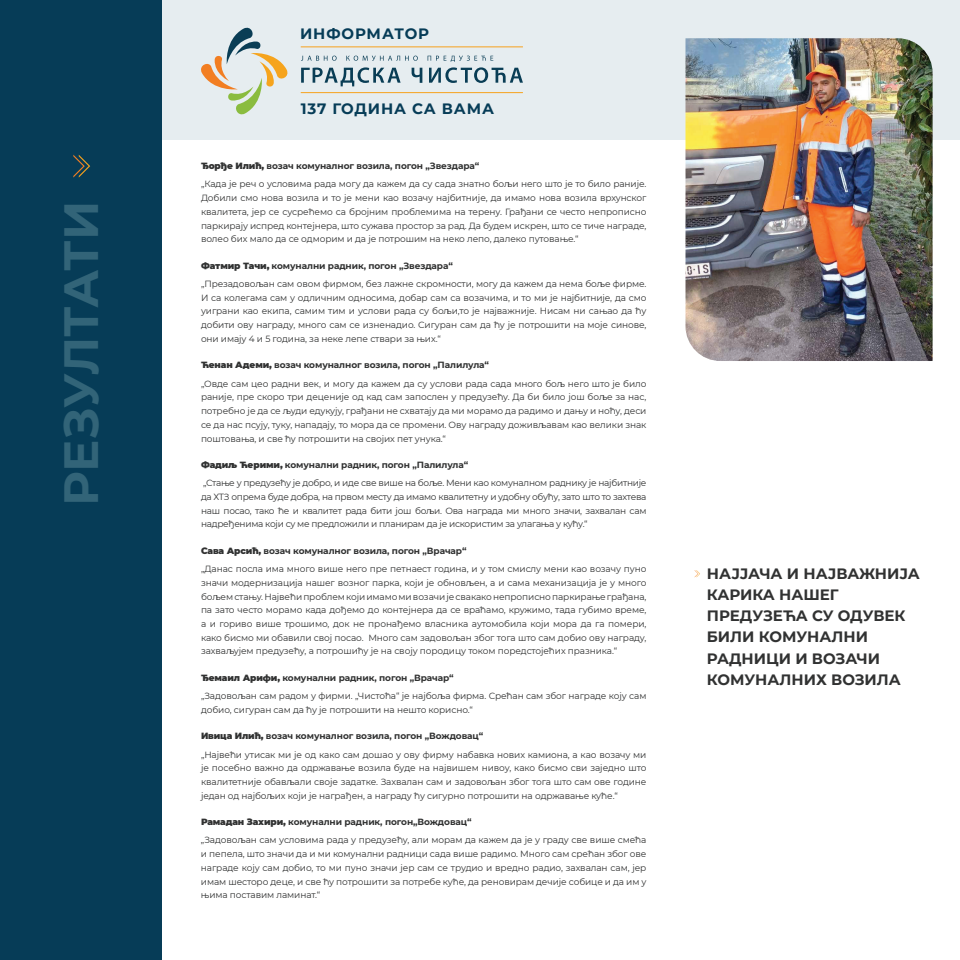
<style>
.page{position:relative;width:960px;height:960px;background:#fff}
.page>*{position:absolute;margin:0;border:0;box-sizing:border-box;transform-origin:0 0}
.t1{font:700 48px "Montserrat";letter-spacing:-.01em;color:#326478}
.t2{font:700 15px/21.2px "Montserrat";color:#313232}
.t3{font:700 15px "Montserrat";letter-spacing:.06em;color:#063c57}
.t4{font:9px/13.7px "Montserrat";letter-spacing:-.01em;color:#313232}
.t5{font:9px/18.2px "Montserrat";letter-spacing:-.03em;color:#313232}
.s1{font-weight:900}
.s2{font-weight:700}
</style>
<div class="page">
<div style="left:0;top:0;width:960px;height:140px;background:#e6edf0"></div>
<div style="left:0;top:0;width:162px;height:960px;background:#063c57"></div>
<svg style="left:201px;top:28px;width:87px;height:86px"></svg>
<svg style="left:301px;top:56px;width:36px;height:5px"></svg>
<svg style="left:346px;top:56px;width:72px;height:5px"></svg>
<svg style="left:301px;top:67px;width:100px;height:19px"></svg>
<svg style="left:412px;top:68px;width:10px;height:15px"></svg>
<svg style="left:428px;top:56px;width:95px;height:27px"></svg>
<svg style="left:73px;top:155px;width:17px;height:23px"></svg>
<hr style="left:301px;top:46px;width:222px;height:1px;background:#f6a21d">
<hr style="left:301px;top:92px;width:222px;height:1px;background:#f6a21d">
<img style="left:686px;top:38px;width:247px;height:323px">
<svg style="left:695px;top:570px;width:5px;height:7px"></svg>
<h1 class="t1" style="left:47px;top:506px;width:306px;rotate:-90deg">РЕЗУЛТАТИ</h1>
<h2 class="t3" style="left:300px;top:22px;width:131px">ИНФОРМАТОР</h2>
<h2 class="t3" style="left:301px;top:98px;width:195px">137 ГОДИНА СА ВАМА</h2>
<p class="t4" style="left:201px;top:157px;width:447px;line-height:18.2px"><span class="s1">Ђорђе Илић,</span> <span class="s2">возач комуналног возила, погон „Звездара“<br></span>„Када је реч о условима рада могу да кажем да су сада знатно бољи него што је то било раније.</p>
<p class="t4" style="left:201px;top:191px;width:447px;text-align:justify">Добили смо нова возила и то је мени као возачу најбитније, да имамо нова возила врхунског квалитета, јер се сусрећемо са бројним проблемима на терену. Грађани се често непрописно паркирају испред контејнера, што сужава простор за рад. Да будем искрен, што се тиче награде, волео бих мало да се одморим и да је потрошим на неко лепо, далеко путовање.“</p>
<p class="t4" style="left:201px;top:256px;width:447px;line-height:18.2px"><span class="s1">Фатмир Тачи,</span> <span class="s2">комунални радник, погон „Звездара“<br></span>„Презадовољан сам овом фирмом, без лажне скромности, могу да кажем да нема боље фирме.</p>
<p class="t4" style="left:201px;top:290px;width:447px;text-align:justify">И са колегама сам у одличним односима, добар сам са возачима, и то ми је најбитније, да смо уиграни као екипа, самим тим и услови рада су бољи,то је најважније. Нисам ни сањао да ћу добити ову награду, много сам се изненадио. Сигуран сам да ћу је потрошити на моје синове, они имају 4 и 5 година, за неке лепе ствари за њих.“</p>
<p class="t4" style="left:201px;top:356px;width:447px;line-height:18.2px"><span class="s1">Ћенан Адеми,</span> <span class="s2">возач комуналног возила, погон „Палилула“<br></span>„Овде сам цео радни век, и могу да кажем да су услови рада сада много бољ него што је било</p>
<p class="t4" style="left:201px;top:390px;width:447px;text-align:justify">раније, пре скоро три деценије од кад сам запослен у предузећу. Да би било још боље за нас, потребно је да се људи едукују, грађани не схватају да ми морамо да радимо и дању и ноћу, деси се да нас псују, туку, нападају, то мора да се промени. Ову награду доживљавам као велики знак поштовања, и све ћу потрошити на својих пет унука.“</p>
<p class="t5" style="left:201px;top:455px;width:447px"><span class="s1">Фадиљ Ћерими,</span> <span class="s2">комунални радник, погон „Палилула“<br></span>„Стање у предузећу је добро, и иде све више на боље. Мени као комуналном раднику је најбитније</p>
<p class="t4" style="left:201px;top:490px;width:447px;text-align:justify">да ХТЗ опрема буде добра, на првом месту да имамо квалитетну и удобну обућу, зато што то захтева наш посао, тако ће и квалитет рада бити још бољи. Ова награда ми много значи, захвалан сам надређенима који су ме предложили и планирам да је искористим за улагања у кућу.“</p>
<p class="t4" style="left:201px;top:541px;width:447px;line-height:18.2px"><span class="s1">Сава Арсић,</span> <span class="s2">возач комуналног возила, погон „Врачар“<br></span>„Данас посла има много више него пре петнаест година, и у том смислу мени као возачу пуно</p>
<p class="t4" style="left:201px;top:575px;width:447px;text-align:justify">значи модернизација нашег возног парка, који је обновљен, а и сама механизација је у много бољем стању. Највећи проблем који имамо ми возачи је свакако непрописно паркирање грађана, па зато често морамо када дођемо до контејнера да се враћамо, кружимо, тада губимо време, а и гориво више трошимо, док не пронађемо власника аутомобила који мора да га помери, како бисмо ми обавили свој посао. Много сам задовољан због тога што сам добио ову награду, захваљујем предузећу, а потрошићу је на своју породицу током поредстојећих празника.“</p>
<p class="t4" style="left:201px;top:668px;width:447px;line-height:18.2px"><span class="s1">Ђемаил Арифи,</span> <span class="s2">комунални радник, погон „Врачар“<br></span>„Задовољан сам радом у фирми. „Чистоћа“ је најбоља фирма. Срећан сам због награде коју сам</p>
<p class="t4" style="left:201px;top:703px;width:273px">добио, сигуран сам да ћу је потрошити на нешто корисно.“</p>
<p class="t4" style="left:201px;top:727px;width:447px;line-height:18.2px"><span class="s1">Ивица Илић,</span> <span class="s2">возач комуналног возила, погон „Вождовац“<br></span>„Највећи утисак ми је од како сам дошао у ову фирму набавка нових камиона, а као возачу ми</p>
<p class="t4" style="left:201px;top:761px;width:447px;text-align:justify">је посебно важно да одржавање возила буде на највишем нивоу, како бисмо сви заједно што квалитетније обављали своје задатке. Захвалан сам и задовољан због тога што сам ове године један од најбољих који је награђен, а награду ћу сигурно потрошити на одржавање куће.“</p>
<p class="t4" style="left:201px;top:813px;width:447px;line-height:18.2px"><span class="s1">Рамадан Захири,</span> <span class="s2">комунални радник, погон„Вождовац“<br></span>„Задовољан сам условима рада у предузећу, али морам да кажем да је у граду све више смећа</p>
<p class="t4" style="left:201px;top:847px;width:447px;text-align:justify">и пепела, што значи да и ми комунални радници сада више радимо. Много сам срећан због ове награде коју сам добио, то ми пуно значи јер сам се трудио и вредно радио, захвалан сам, јер имам шесторо деце, и све ћу потрошити за потребе куће, да реновирам дечије собице и да им у њима поставим ламинат.“</p>
<h2 class="t2" style="left:707px;top:562px;width:214px">НАЈЈАЧА И НАЈВАЖНИЈА<br>КАРИКА НАШЕГ<br>ПРЕДУЗЕЋА СУ ОДУВЕК<br>БИЛИ КОМУНАЛНИ<br>РАДНИЦИ И ВОЗАЧИ<br>КОМУНАЛНИХ ВОЗИЛА</h2>
</div>
